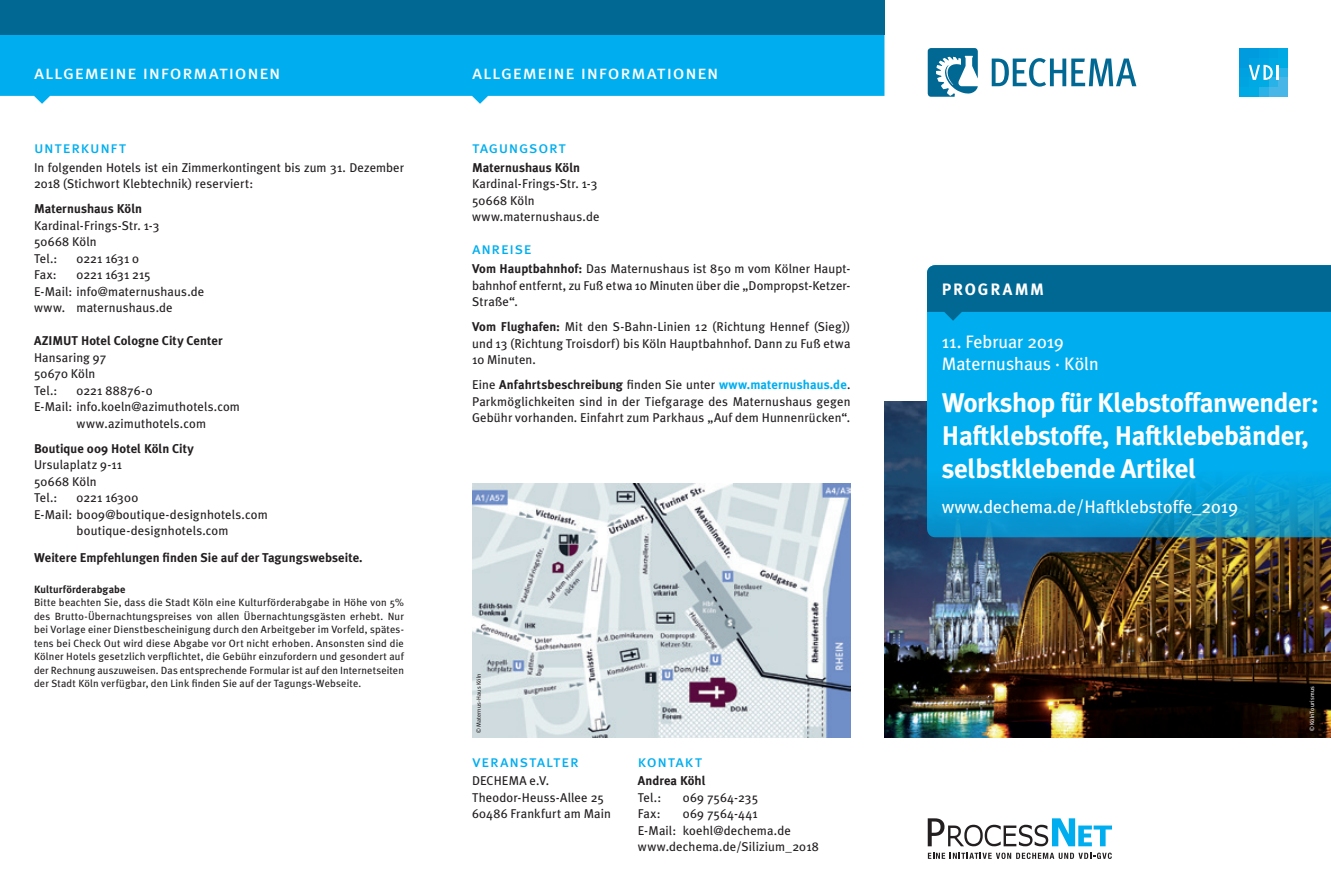
<style>
.page{position:relative;width:1331px;height:893px;background:#fff}
.page>*{position:absolute;margin:0;border:0;box-sizing:border-box;transform-origin:0 0}
.t1{font:700 27px/33px "Meta Plus";letter-spacing:-.015em;color:#fff}
.t2{font:19.5px "Meta Plus Book Caps";letter-spacing:.035em;color:#fff}
.t3{font:18px/22.5px "Meta Plus";color:#fff}
.t4{font:16.5px "Meta Plus Book Caps";letter-spacing:.04em;color:#00aeef}
.t5{font:700 16.5px "Meta Plus";letter-spacing:.11em;color:#fff}
.t6{font:12.75px/16.5px "Meta Plus";letter-spacing:.01em;color:#231f20}
.t7{font:700 12.75px "Meta Plus";letter-spacing:.005em;color:#231f20}
.t8{font:10.5px/13.5px "Meta Plus";letter-spacing:.015em;color:#231f20;text-align:justify}
.t9{font:700 10.5px "Meta Plus";letter-spacing:.01em;color:#231f20}
.t10{font:6px "Meta Plus";letter-spacing:.02em;color:#231f20}
.t11{font:6px "Meta Plus";letter-spacing:.02em;color:#fff}
.s1{font-weight:700}
.s2{font-weight:700;color:#00aeef}
</style>
<div class="page">
<img style="left:884px;top:401px;width:447px;height:337px">
<svg style="left:927px;top:321px;width:404px;height:216px;background:#02a9e7"></svg>
<svg style="left:0;top:34px;width:884px;height:70px;background:#1db6ef"></svg>
<div style="left:0;top:0;width:884px;height:34px;background:#006893"></div>
<svg style="left:927px;top:265px;width:404px;height:56px;background:#0073a1"></svg>
<svg style="left:928px;top:48px;width:50px;height:49px"></svg>
<svg style="left:992px;top:58px;width:144px;height:29px"></svg>
<div style="left:1239px;top:87px;width:10px;height:10px;background:#00a9e3"></div>
<div style="left:1249px;top:87px;width:10px;height:10px;background:#00abe4"></div>
<div style="left:1259px;top:87px;width:10px;height:10px;background:#29b2e7"></div>
<div style="left:1269px;top:87px;width:9px;height:10px;background:#48b7e8"></div>
<div style="left:1278px;top:87px;width:10px;height:10px;background:#48b7e8"></div>
<div style="left:1239px;top:77px;width:10px;height:10px;background:#00a4e1"></div>
<div style="left:1249px;top:77px;width:10px;height:10px;background:#00a9e3"></div>
<div style="left:1259px;top:77px;width:10px;height:10px;background:#00abe4"></div>
<div style="left:1269px;top:77px;width:9px;height:10px;background:#29b2e7"></div>
<div style="left:1278px;top:77px;width:10px;height:10px;background:#48b7e8"></div>
<div style="left:1239px;top:68px;width:10px;height:9px;background:#00a1e0"></div>
<div style="left:1269px;top:68px;width:9px;height:9px;background:#00abe4"></div>
<div style="left:1278px;top:68px;width:10px;height:9px;background:#29b2e7"></div>
<div style="left:1239px;top:58px;width:10px;height:10px;background:#009bde"></div>
<div style="left:1249px;top:58px;width:10px;height:10px;background:#00a1e0"></div>
<div style="left:1259px;top:58px;width:10px;height:10px;background:#00a4e1"></div>
<div style="left:1269px;top:58px;width:9px;height:10px;background:#00a9e3"></div>
<div style="left:1278px;top:58px;width:10px;height:10px;background:#00abe4"></div>
<div style="left:1239px;top:48px;width:10px;height:10px;background:#009bde"></div>
<div style="left:1249px;top:48px;width:10px;height:10px;background:#009bde"></div>
<div style="left:1259px;top:48px;width:10px;height:10px;background:#00a1e0"></div>
<div style="left:1269px;top:48px;width:9px;height:10px;background:#00a4e1"></div>
<svg style="left:1249px;top:65px;width:24px;height:15px"></svg>
<hr style="left:1276px;top:65px;width:3px;height:15px;background:#fff">
<div style="left:1278px;top:48px;width:10px;height:10px;background:#00a9e3"></div>
<svg style="left:928px;top:818px;width:184px;height:28px"></svg>
<svg style="left:928px;top:853px;width:184px;height:6px"></svg>
<img style="left:472px;top:484px;width:378px;height:254px">
<h2 class="t2" style="left:34px;top:61px;width:248px">allgemeine informationen</h2>
<h2 class="t2" style="left:472px;top:61px;width:248px">allgemeine informationen</h2>
<p class="t4" style="left:34px;top:138px;width:94px">unterkunft</p>
<p class="t6" style="left:34px;top:159px;width:371px">In folgenden Hotels ist ein Zimmerkontingent bis zum 31. Dezember<br>2018 (Stichwort Klebtechnik) reserviert:</p>
<p class="t7" style="left:34px;top:202px;width:110px">Maternushaus Köln</p>
<p class="t6" style="left:34px;top:217px;width:127px">Kardinal-Frings-Str. 1-3<br>50668 Köln<br>Tel.:</p>
<p class="t6" style="left:77px;top:250px;width:64px">0221 1631 0</p>
<p class="t6" style="left:34px;top:267px;width:172px;text-indent:43px">0221 1631 215<br>E-Mail: info@maternushaus.de www. maternushaus.de</p>
<p class="t7" style="left:34px;top:334px;width:190px">AZIMUT Hotel Cologne City Center</p>
<p class="t6" style="left:34px;top:349px;width:74px">Hansaring 97<br>50670 Köln<br>Tel.:</p>
<p class="t6" style="left:34px;top:267px;width:24px">Fax:</p>
<p class="t6" style="left:77px;top:382px;width:78px">0221 88876-0</p>
<p class="t6" style="left:34px;top:399px;width:207px">E-Mail: info.koeln@azimuthotels.com</p>
<p class="t6" style="left:77px;top:415px;width:131px">www.azimuthotels.com</p>
<p class="t7" style="left:34px;top:441px;width:161px">Boutique 009 Hotel Köln City</p>
<p class="t6" style="left:34px;top:457px;width:90px">Ursulaplatz 9-11<br>50668 Köln<br>Tel.:</p>
<p class="t6" style="left:77px;top:490px;width:63px">0221 16300</p>
<p class="t6" style="left:34px;top:506px;width:235px">E-Mail: b009@boutique-designhotels.com</p>
<p class="t6" style="left:77px;top:523px;width:154px">boutique-designhotels.com</p>
<p class="t7" style="left:34px;top:550px;width:330px">Weitere Empfehlungen finden Sie auf der Tagungswebseite.</p>
<p class="t9" style="left:34px;top:583px;width:93px">Kulturförderabgabe</p>
<p class="t8" style="left:34px;top:595px;width:371px">Bitte beachten Sie, dass die Stadt Köln eine Kulturförderabgabe in Höhe von 5% des Brutto-Übernachtungspreises von allen Übernachtungsgästen erhebt. Nur bei Vorlage einer Dienstbescheinigung durch den Arbeitgeber im Vorfeld, spätes&shy;tens bei Check Out wird diese Abgabe vor Ort nicht erhoben. Ansonsten sind die Kölner Hotels gesetzlich verpflichtet, die Gebühr einzufordern und gesondert auf der Rechnung auszuweisen. Das entsprechende Formular ist auf den Internetseiten der Stadt Köln verfügbar, den Link finden Sie auf der Tagungs-Webseite.</p>
<p class="t4" style="left:472px;top:138px;width:96px">tagungsort</p>
<p class="t7" style="left:472px;top:160px;width:110px">Maternushaus Köln</p>
<p class="t6" style="left:472px;top:176px;width:129px">Kardinal-Frings-Str. 1-3<br>50668 Köln www.maternushaus.de</p>
<p class="t4" style="left:472px;top:239px;width:61px">anreise</p>
<p class="t6" style="left:472px;top:260px;width:380px;text-align:justify"><span class="s1">Vom Hauptbahnhof:</span> Das Maternushaus ist 850 m vom Kölner Haupt&shy;bahnhof entfernt, zu Fuß etwa 10 Minuten über die „Dompropst-Ketzer-Straße“.</p>
<p class="t6" style="left:472px;top:318px;width:380px;text-align:justify"><span class="s1">Vom Flughafen:</span> Mit den S-Bahn-Linien 12 (Richtung Hennef (Sieg)) und 13 (Richtung Troisdorf) bis Köln Hauptbahnhof. Dann zu Fuß etwa 10 Minuten.</p>
<p class="t6" style="left:472px;top:376px;width:380px;text-align:justify">Eine <span class="s1">Anfahrtsbeschreibung</span> finden Sie unter <span class="s2">www.maternushaus.de</span>.<br>Parkmöglichkeiten sind in der Tiefgarage des Maternushaus gegen Gebühr vorhanden. Einfahrt zum Parkhaus „Auf dem Hunnenrücken“.</p>
<p class="t10" style="left:475px;top:733px;width:61px;rotate:-90deg">© Maternus-Haus Köln</p>
<p class="t4" style="left:472px;top:751px;width:108px">veranstalter</p>
<p class="t6" style="left:472px;top:772px;width:140px">DECHEMA e.V.<br>Theodor-Heuss-Allee 25<br>60486 Frankfurt am Main</p>
<p class="t4" style="left:638px;top:751px;width:66px">kontakt</p>
<p class="t7" style="left:638px;top:773px;width:69px">Andrea Köhl</p>
<p class="t6" style="left:638px;top:789px;width:25px">Tel.:</p>
<p class="t6" style="left:683px;top:789px;width:77px">069 7564-235</p>
<p class="t6" style="left:638px;top:805px;width:24px">Fax:</p>
<p class="t6" style="left:638px;top:805px;width:183px;text-indent:45px">069 7564-441<br>E-Mail: koehl@dechema.de www.dechema.de/Silizium_2018</p>
<p class="t5" style="left:942px;top:280px;width:104px">PROGRAMM</p>
<h3 class="t3" style="left:942px;top:330px;width:158px">11. Februar 2019<br>Maternushaus · Köln</h3>
<h1 class="t1" style="left:942px;top:386px;width:378px">Workshop für Klebstoffanwender:<br>Haftklebstoffe, Haftklebebänder, selbstklebende Artikel</h1>
<h3 class="t3" style="left:942px;top:495px;width:298px">www.dechema.de/Haftklebstoffe_2019</h3>
<p class="t11" style="left:1308px;top:731px;width:47px;rotate:-90deg">© KölnTourismus</p>
</div>
